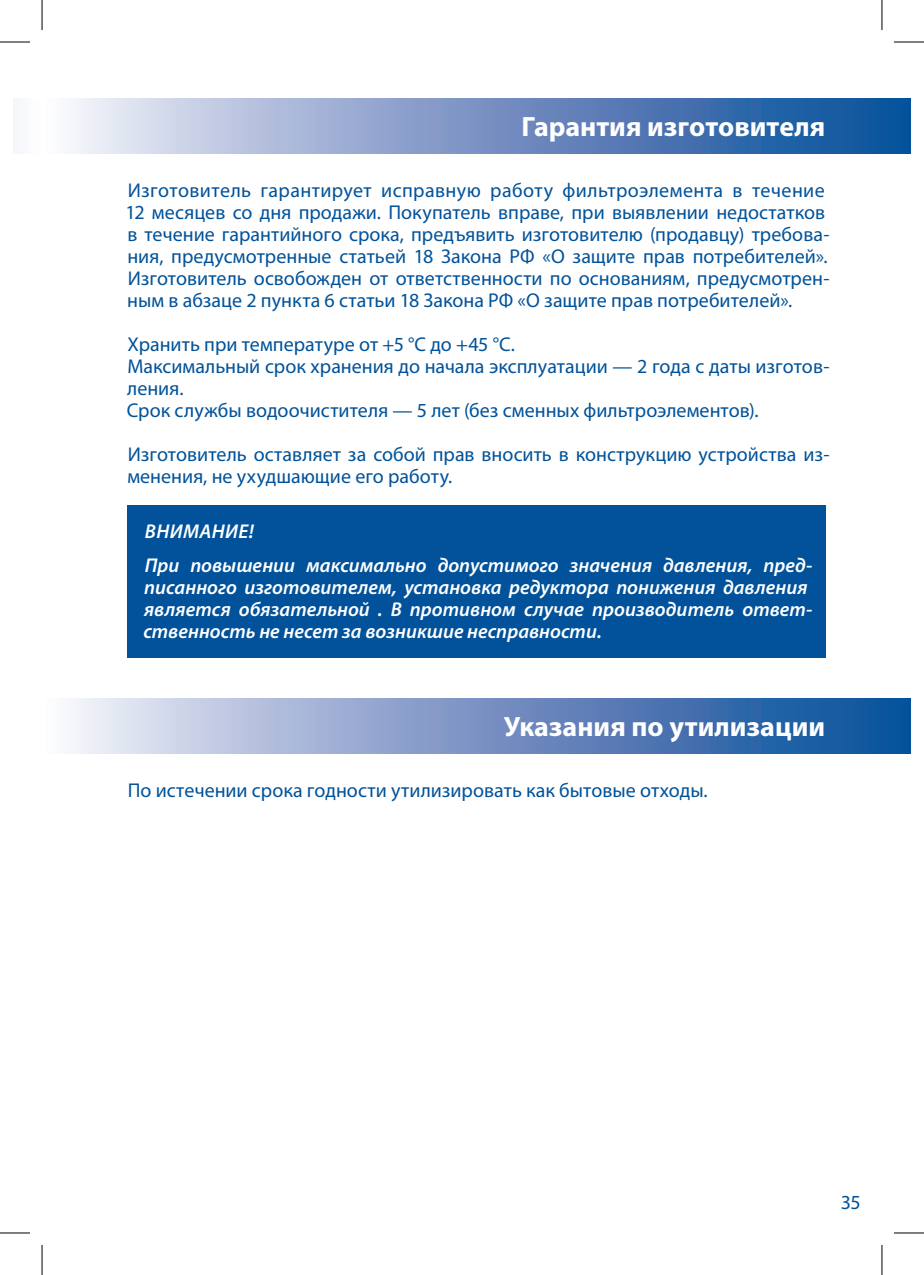
<style>
.page{position:relative;width:924px;height:1275px;background:#fff}
.page>*{position:absolute;margin:0;border:0;box-sizing:border-box;transform-origin:0 0}
.t1{font:700 28px "Myriad Pro";color:#fff}
.t2{font:20px/22px "Myriad Pro";color:#01529a}
.t3{font:italic 600 20px/22px "Myriad Pro";color:#fff}
</style>
<div class="page">
<svg style="left:70px;top:99px;width:839px;height:54px;background:#7796c4"></svg>
<div style="left:14px;top:99px;width:28px;height:54px;background:#fafafd"></div>
<svg style="left:70px;top:698px;width:839px;height:55px;background:#7796c4"></svg>
<div style="left:127px;top:505px;width:697px;height:152px;background:#01529a"></div>
<hr style="left:0;top:42px;width:30px;height:1px;background:#000">
<hr style="left:893px;top:42px;width:30px;height:1px;background:#000">
<hr style="left:0;top:1232px;width:30px;height:1px;background:#000">
<hr style="left:893px;top:1232px;width:30px;height:1px;background:#000">
<hr style="left:42px;top:0;width:1px;height:30px;background:#000">
<hr style="left:42px;top:1245px;width:1px;height:30px;background:#000">
<hr style="left:881px;top:0;width:1px;height:30px;background:#000">
<hr style="left:881px;top:1245px;width:1px;height:30px;background:#000">
<h1 class="t1" style="left:521px;top:108px;width:305px">Гарантия изготовителя</h1>
<p class="t2" style="left:125px;top:179px;width:705px">Изготовитель гарантирует исправную работу фильтроэлемента в течение 12 месяцев со дня продажи. Покупатель вправе, при выявлении недостатков в течение гарантийного срока, предъявить изготовителю (продавцу) требова&shy;ния, предусмотренные статьей 18 Закона РФ «О защите прав потребителей».<br>Изготовитель освобожден от ответственности по основаниям, предусмотрен&shy;ным в абзаце 2 пункта 6 статьи 18 Закона РФ «О защите прав потребителей».</p>
<p class="t2" style="left:127px;top:333px;width:703px">Хранить при температуре от +5 °С до +45 °С.<br>Максимальный срок хранения до начала эксплуатации — 2 года с даты изготов&shy;ления.<br>Срок службы водоочистителя — 5 лет (без сменных фильтроэлементов).</p>
<p class="t2" style="left:127px;top:443px;width:703px">Изготовитель оставляет за собой прав вносить в конструкцию устройства из&shy;менения, не ухудшающие его работу.</p>
<p class="t3" style="left:145px;top:514px;width:669px;line-height:33.4px">ВНИМАНИЕ!<br>При повышении максимально допустимого значения давления, пред-</p>
<p class="t3" style="left:143px;top:575px;width:670px">писанного изготовителем, установка редуктора понижения давления является обязательной . В противном случае производитель ответ&shy;ственность не несет за возникшие несправности.</p>
<h1 class="t1" style="left:503px;top:708px;width:323px">Указания по утилизации</h1>
<p class="t2" style="left:128px;top:779px;width:581px">По истечении срока годности утилизировать как бытовые отходы.</p>
<p class="t2" style="left:840px;top:1190px;width:21px">35</p>
</div>
